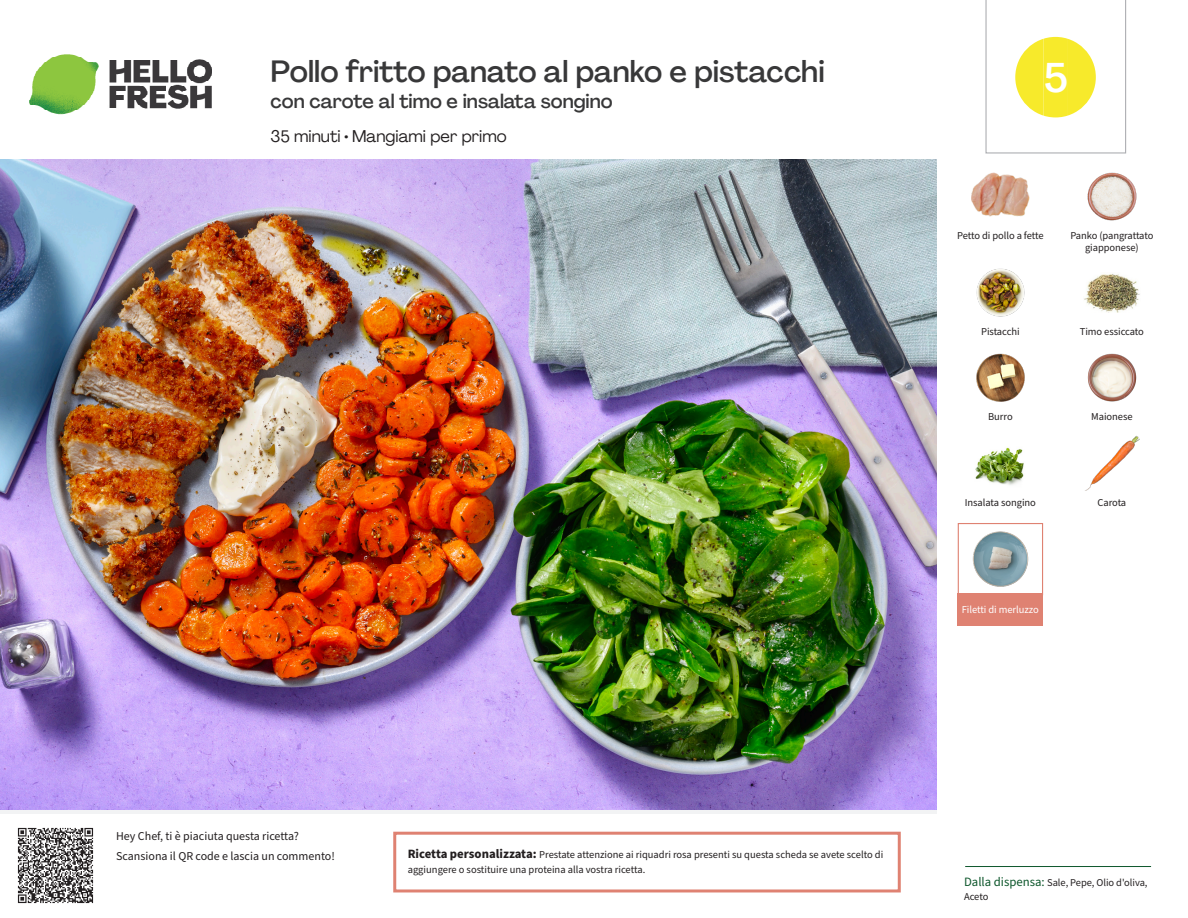
<style>
.page{position:relative;width:1188px;height:918px;background:#fff}
.page>*{position:absolute;margin:0;border:0;box-sizing:border-box;transform-origin:0 0}
._24_Recipe_Nr_Bag{font:500 40.5px "Agrandir";color:#fff}
._15_Titel_UK{font:500 30px "Agrandir";color:#383839}
._15_Titel_UK-2{font:500 19.5px "Agrandir";color:#383839}
._02_Box_Type{font:16.5px "Agrandir";color:#231f20}
._06_Before_Start{font:12px "Source Sans Pro";color:#231f20}
.STEP_Text_IT{font:10.5px/15px "Source Sans Pro";color:#231f20}
._18_FRONT_ingredients_UK{font:10.5px/12px "Source Sans Pro";letter-spacing:-.005em;color:#231f20;text-align:center}
.t1{font:10.5px/13.5px "Source Sans Variable";letter-spacing:-.005em;color:#231f20}
._18_FRONT_ingredients{font:10.5px "Source Sans Pro";letter-spacing:-.005em;color:#fff}
.s1{font-weight:700;font-size:12.75px}
.s2{font-family:"Source Sans Pro";font-size:12.75px;color:#0e572c}
</style>
<div class="page">
<img style="left:30px;top:54px;width:181px;height:61px">
<hr style="left:965px;top:866px;width:186px;height:1px;background:#0e572c">
<img style="left:0;top:159px;width:936px;height:651px">
<img style="left:1087px;top:172px;width:50px;height:49px">
<img style="left:972px;top:172px;width:57px;height:45px">
<img style="left:1084px;top:274px;width:56px;height:38px">
<img style="left:976px;top:268px;width:49px;height:49px">
<img style="left:1087px;top:353px;width:50px;height:49px">
<img style="left:976px;top:353px;width:49px;height:49px">
<img style="left:1085px;top:435px;width:55px;height:56px">
<img style="left:975px;top:447px;width:49px;height:38px">
<img style="left:17px;top:827px;width:77px;height:77px">
<div style="left:958px;top:523px;width:85px;height:72px;border:1px solid #df8272"></div>
<div style="left:958px;top:593px;width:85px;height:32px;background:#df8272"></div>
<img style="left:972px;top:531px;width:57px;height:56px">
<div style="left:393px;top:832px;width:508px;height:60px;border:3px solid #df8272"></div>
<svg style="left:985px;top:0;width:141px;height:154px"></svg>
<p class="_15_Titel_UK" style="left:271px;top:53px;width:556px">Pollo fritto panato al panko e pistacchi</p>
<p class="_15_Titel_UK-2" style="left:271px;top:89px;width:344px">con carote al timo e insalata songino</p>
<p class="_02_Box_Type" style="left:271px;top:126px;width:238px">35 minuti • Mangiami per primo</p>
<p class="_24_Recipe_Nr_Bag" style="left:1044px;top:53px;width:26px">5</p>
<p class="_18_FRONT_ingredients_UK" style="left:957px;top:230px;width:88px">Petto di pollo a fette</p>
<p class="_18_FRONT_ingredients_UK" style="left:1070px;top:230px;width:85px">Panko (pangrattato giapponese)</p>
<p class="_18_FRONT_ingredients_UK" style="left:981px;top:326px;width:40px">Pistacchi</p>
<p class="_18_FRONT_ingredients_UK" style="left:1080px;top:326px;width:66px">Timo essiccato</p>
<p class="_18_FRONT_ingredients_UK" style="left:988px;top:411px;width:26px">Burro</p>
<p class="_18_FRONT_ingredients_UK" style="left:1091px;top:411px;width:43px">Maionese</p>
<p class="_18_FRONT_ingredients_UK" style="left:965px;top:497px;width:73px">Insalata songino</p>
<p class="_18_FRONT_ingredients_UK" style="left:1098px;top:497px;width:30px">Carota</p>
<p class="_18_FRONT_ingredients" style="left:962px;top:603px;width:79px">Filetti di merluzzo</p>
<p class="_06_Before_Start" style="left:116px;top:828px;width:184px">Hey Chef, ti è piaciuta questa ricetta?</p>
<p class="_06_Before_Start" style="left:116px;top:848px;width:220px">Scansiona il QR code e lascia un commento!</p>
<p class="STEP_Text_IT" style="left:408px;top:847px;width:477px"><span class="s1">Ricetta personalizzata:</span> Prestate attenzione ai riquadri rosa presenti su questa scheda se avete scelto di aggiungere o sostituire una proteina alla vostra ricetta.</p>
<p class="t1" style="left:964px;top:876px;width:185px"><span class="s2">Dalla dispensa:</span> Sale, Pepe, Olio d'oliva,<br>Aceto</p>
</div>
